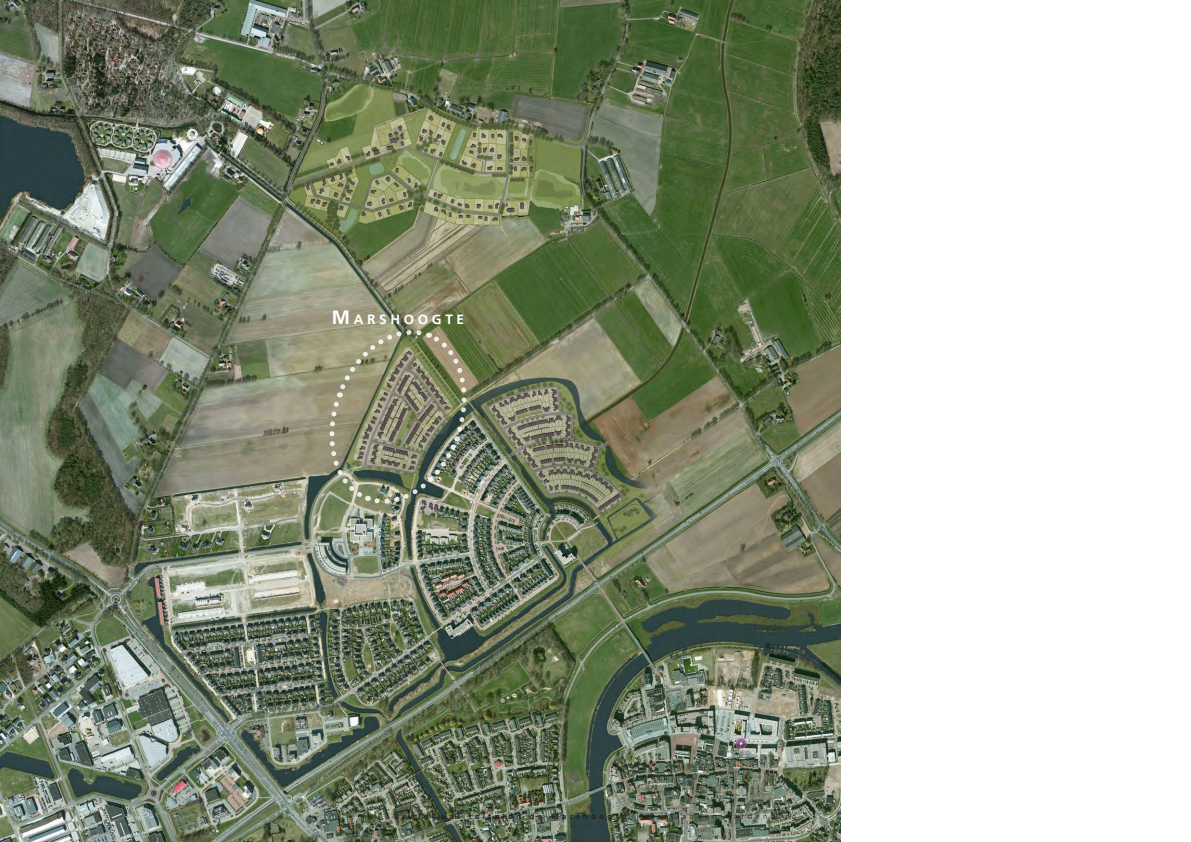
<style>
.page{position:relative;width:1191px;height:842px;background:#fff}
.page>*{position:absolute;margin:0;border:0;box-sizing:border-box;transform-origin:0 0}
.Onderkop_2{font:700 14px "Atelier Dutch";letter-spacing:.26em;color:#fff}
.t1{font:700 8px "Atelier Dutch";letter-spacing:.43em;color:#231f20}
.t2{font:300 8px "Atelier Dutch";color:#231f20}
.s1{font-size:20px}
.s2{color:#bab5b3}
.s3{font-weight:300}
</style>
<div class="page">
<img style="left:0;top:0;width:840px;height:842px">
<img style="left:325px;top:328px;width:146px;height:177px">
<p class="Onderkop_2" style="left:332px;top:312px;width:134px"><span class="s1">M</span> ARSHOOGTE</p>
<p class="t2" style="left:57px;top:811px;width:6px">6</p>
<p class="t1" style="left:395px;top:811px;width:403px">Beeldkwaliteitplan de Marshoogte <span class="s2">I</span> <span class="s3">Marslanden Hardenberg</span></p>
</div>
